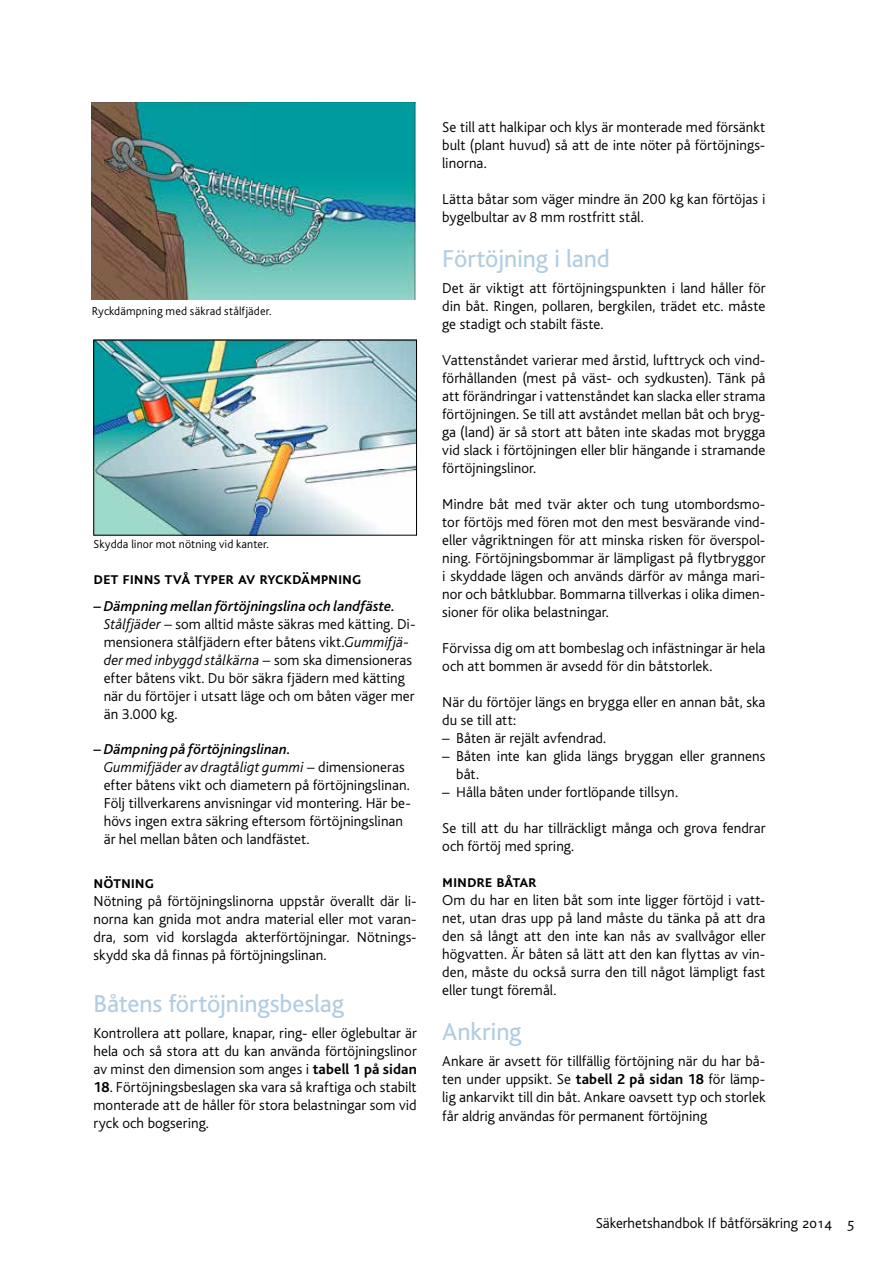
<style>
.page{position:relative;width:893px;height:1263px;background:#fff}
.page>*{position:absolute;margin:0;border:0;box-sizing:border-box;transform-origin:0 0}
.t1{font:25.5px "Bliss If";letter-spacing:-.005em;color:#b2cde1}
.t2{font:500 18px "Bliss If Caps";letter-spacing:-.005em;color:#000}
.t3{font:300 15px/18px "Bliss If";letter-spacing:.005em;color:#000;text-align:justify}
.t4{font:300 12px "Bliss If";letter-spacing:.015em;color:#000}
.s1{font-weight:500;font-style:italic}
.s2{font-style:italic}
.s3{font-weight:700}
.s4{font-family:"Bliss If Caps"}
</style>
<div class="page">
<img style="left:96px;top:342px;width:319px;height:191px">
<img style="left:92px;top:102px;width:323px;height:197px">
<p class="t4" style="left:92px;top:305px;width:181px">Ryckdämpning med säkrad stålfjäder.</p>
<p class="t4" style="left:94px;top:537px;width:177px">Skydda linor mot nötning vid kanter.</p>
<p class="t2" style="left:94px;top:569px;width:269px">det finns två typer av ryckdämpning</p>
<p class="t3" style="left:104px;top:597px;width:313px;text-align:left;text-indent:-10px"><span class="s1">– Dämpning mellan förtöjningslina och landfäste.<br></span><span class="s2">Stålfjäder</span> – som alltid måste säkras med kätting. Di&shy;mensionera stålfjädern efter båtens vikt.<span class="s2">Gummifjä&shy;der med inbyggd stålkärna</span> – som ska dimensioneras efter båtens vikt. Du bör säkra fjädern med kätting när du förtöjer i utsatt läge och om båten väger mer än 3.000 kg.</p>
<p class="t3" style="left:104px;top:740px;width:309px;text-align:left;text-indent:-10px"><span class="s1">– Dämpning på förtöjningslinan.<br></span><span class="s2">Gummifjäder av dragtåligt gummi</span> – dimensioneras efter båtens vikt och diametern på förtöjningslinan.<br>Följ tillverkarens anvisningar vid montering. Här be&shy;hövs ingen extra säkring eftersom förtöjningslinan är hel mellan båten och landfästet.</p>
<p class="t2" style="left:94px;top:872px;width:62px">nötning</p>
<p class="t3" style="left:94px;top:892px;width:325px">Nötning på förtöjningslinorna uppstår överallt där li&shy;norna kan gnida mot andra material eller mot varan&shy;dra, som vid korslagda akterförtöjningar. Nötnings&shy;skydd ska då finnas på förtöjningslinan.</p>
<h1 class="t1" style="left:94px;top:990px;width:252px">Båtens förtöjningsbeslag</h1>
<p class="t3" style="left:94px;top:1025px;width:325px">Kontrollera att pollare, knapar, ring- eller öglebultar är hela och så stora att du kan använda förtöjningslinor av minst den dimension som anges i <span class="s3">tabell 1 på sidan</span></p>
<p class="t3" style="left:94px;top:1079px;width:325px"><span class="s3">18</span>. Förtöjningsbeslagen ska vara så kraftiga och stabilt monterade att de håller för stora belastningar som vid ryck och bogsering.</p>
<p class="t3" style="left:442px;top:118px;width:325px">Se till att halkipar och klys är monterade med försänkt bult (plant huvud) så att de inte nöter på förtöjnings&shy;linorna.</p>
<p class="t3" style="left:442px;top:190px;width:325px">Lätta båtar som väger mindre än 200 kg kan förtöjas i bygelbultar av 8 mm rostfritt stål.</p>
<h1 class="t1" style="left:442px;top:245px;width:169px">Förtöjning i land</h1>
<p class="t3" style="left:442px;top:279px;width:325px">Det är viktigt att förtöjningspunkten i land håller för din båt. Ringen, pollaren, bergkilen, trädet etc. måste ge stadigt och stabilt fäste.</p>
<p class="t3" style="left:442px;top:351px;width:325px">Vattenståndet varierar med årstid, lufttryck och vind&shy;förhållanden (mest på väst- och sydkusten). Tänk på att förändringar i vattenståndet kan slacka eller strama förtöjningen. Se till att avståndet mellan båt och bryg&shy;ga (land) är så stort att båten inte skadas mot brygga vid slack i förtöjningen eller blir hängande i stramande förtöjningslinor.</p>
<p class="t3" style="left:442px;top:495px;width:325px">Mindre båt med tvär akter och tung utombordsmo&shy;tor förtöjs med fören mot den mest besvärande vind&shy;eller vågriktningen för att minska risken för överspol&shy;ning. Förtöjningsbommar är lämpligast på flytbryggor i skyddade lägen och används därför av många mari&shy;nor och båtklubbar. Bommarna tillverkas i olika dimen&shy;sioner för olika belastningar.</p>
<p class="t3" style="left:442px;top:639px;width:325px">Förvissa dig om att bombeslag och infästningar är hela och att bommen är avsedd för din båtstorlek.</p>
<p class="t3" style="left:442px;top:693px;width:325px">När du förtöjer längs en brygga eller en annan båt, ska du se till att:</p>
<p class="t3" style="left:442px;top:729px;width:165px">– Båten är rejält avfendrad.</p>
<p class="t3" style="left:456px;top:747px;width:311px;text-indent:-14px">– Båten inte kan glida längs bryggan eller grannens båt.</p>
<p class="t3" style="left:442px;top:783px;width:237px">– Hålla båten under fortlöpande tillsyn.</p>
<p class="t3" style="left:442px;top:819px;width:325px">Se till att du har tillräckligt många och grova fendrar och förtöj med spring.</p>
<p class="t2" style="left:442px;top:871px;width:96px">mindre båtar</p>
<p class="t3" style="left:442px;top:891px;width:325px">Om du har en liten båt som inte ligger förtöjd i vatt&shy;net, utan dras upp på land måste du tänka på att dra den så långt att den inte kan nås av svallvågor eller högvatten. Är båten så lätt att den kan flyttas av vin&shy;den, måste du också surra den till något lämpligt fast eller tungt föremål.</p>
<h1 class="t1" style="left:442px;top:1018px;width:81px">Ankring</h1>
<p class="t3" style="left:442px;top:1052px;width:325px">Ankare är avsett för tillfällig förtöjning när du har bå&shy;ten under uppsikt. Se <span class="s3">tabell 2 på sidan 18</span> för lämp&shy;lig ankarvikt till din båt. Ankare oavsett typ och storlek får aldrig användas för permanent förtöjning</p>
<p class="t3" style="left:596px;top:1214px;width:260px">Säkerhetshandbok If båtförsäkring <span class="s4">2014 5</span></p>
</div>
